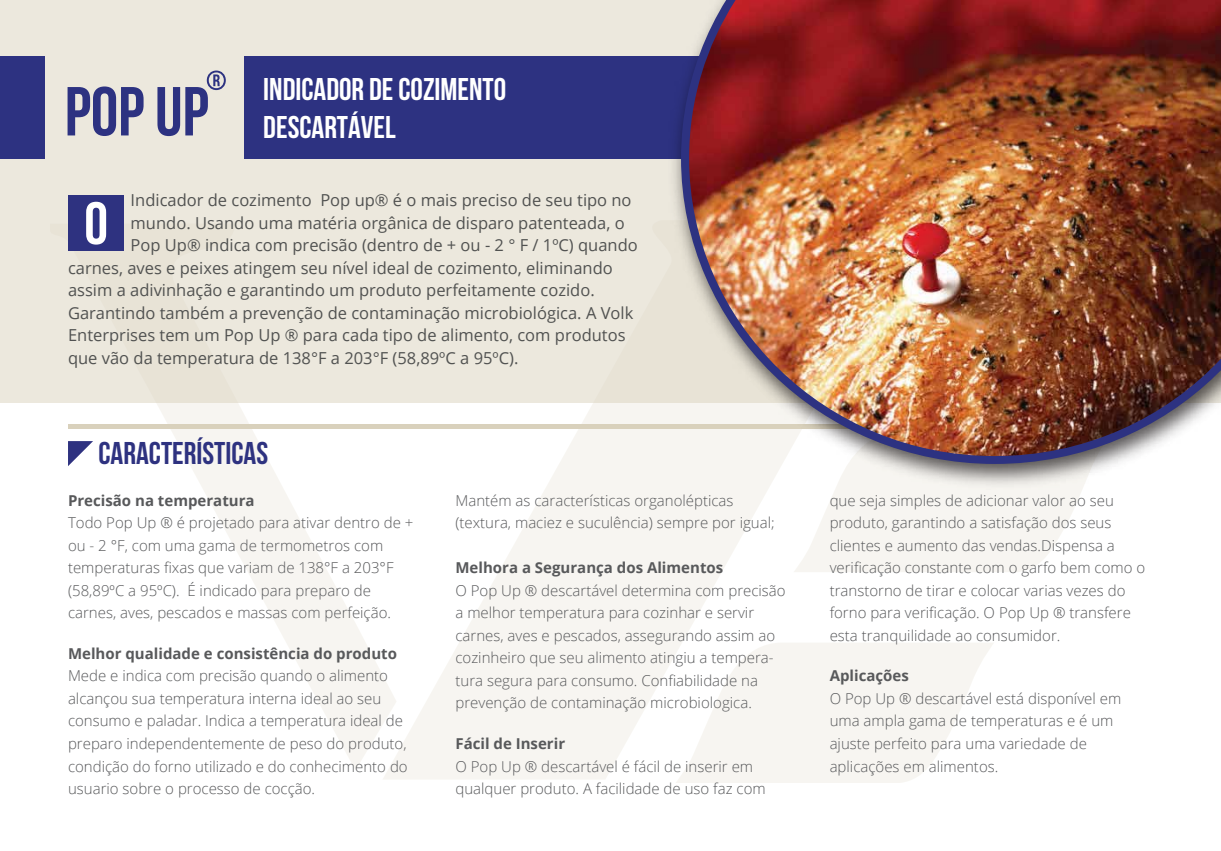
<style>
.page{position:relative;width:1221px;height:851px;background:#fff}
.page>*{position:absolute;margin:0;border:0;box-sizing:border-box;transform-origin:0 0}
.t1{font:69.15px "Bebas Neue";color:#2d3281}
.t2{font:59.85px "Bebas Neue";color:#fff}
.t3{font:31.5px "Bebas Neue";color:#2e3280}
.t4{font:31.35px/37.7px "Bebas Neue";color:#fff}
.t5{font:16.5px "Open Sans";color:#515251}
.t6{font:300 15px/22.5px "Open Sans";color:#58595b}
.t7{font:700 15px "Open Sans";color:#58595b}
</style>
<div class="page">
<svg style="left:383px;top:403px;width:382px;height:376px;fill:#f7f5f1"></svg>
<svg style="left:157px;top:403px;width:239px;height:367px"></svg>
<svg style="left:794px;top:495px;width:286px;height:77px;fill:#f7f5f1"></svg>
<svg style="left:675px;top:642px;width:318px;height:140px;fill:#f7f5f1"></svg>
<div style="left:68px;top:424px;width:832px;height:5px;background:#d9d1bc"></div>
<div style="left:0;top:0;width:1220px;height:403px;background:#ece8dd"></div>
<div style="left:244px;top:56px;width:976px;height:103px;background:#2d3281"></div>
<img style="left:662px;top:113px;width:450px;height:382px">
<svg style="left:681px;top:78px;width:454px;height:386px"></svg>
<img style="left:689px;top:0;width:531px;height:456px">
<div style="left:68px;top:195px;width:55px;height:56px;background:#2e3280"></div>
<svg style="left:68px;top:441px;width:25px;height:25px"></svg>
<div style="left:0;top:56px;width:44px;height:102px;background:#2d3281"></div>
<svg style="left:207px;top:70px;width:19px;height:20px"></svg>
<h1 class="t1" style="left:65px;top:74px;width:145px">POP UP</h1>
<h3 class="t4" style="left:263px;top:70px;width:244px">INDICADOR DE COZIMENTO<br>DESCARTÁVEL</h3>
<p class="t5" style="left:131px;top:189px;width:502px">Indicador de cozimento Pop up® é o mais preciso de seu tipo no</p>
<p class="t5" style="left:131px;top:211px;width:495px">mundo. Usando uma matéria orgânica de disparo patenteada, o</p>
<p class="t5" style="left:131px;top:234px;width:508px">Pop Up® indica com precisão (dentro de + ou - 2 ° F / 1ºC) quando</p>
<p class="t5" style="left:68px;top:256px;width:546px">carnes, aves e peixes atingem seu nível ideal de cozimento, eliminando</p>
<p class="t5" style="left:68px;top:279px;width:528px">assim a adivinhação e garantindo um produto perfeitamente cozido.</p>
<p class="t5" style="left:68px;top:301px;width:567px">Garantindo também a prevenção de contaminação microbiológica. A Volk</p>
<p class="t5" style="left:68px;top:324px;width:559px">Enterprises tem um Pop Up ® para cada tipo de alimento, com produtos</p>
<p class="t5" style="left:68px;top:346px;width:452px">que vão da temperatura de 138°F a 203°F (58,89ºC a 95ºC).</p>
<h2 class="t2" style="left:84px;top:190px;width:25px">O</h2>
<h3 class="t3" style="left:98px;top:436px;width:171px">CARACTERÍSTICAS</h3>
<p class="t7" style="left:68px;top:489px;width:188px">Precisão na temperatura</p>
<p class="t6" style="left:68px;top:511px;width:347px">Todo Pop Up ® é projetado para ativar dentro de + ou - 2 °F, com uma gama de termometros com temperaturas fixas que variam de 138°F a 203°F (58,89ºC a 95ºC). É indicado para preparo de carnes, aves, pescados e massas com perfeição.</p>
<p class="t7" style="left:68px;top:642px;width:330px">Melhor qualidade e consistência do produto</p>
<p class="t6" style="left:68px;top:664px;width:341px">Mede e indica com precisão quando o alimento alcançou sua temperatura interna ideal ao seu consumo e paladar. Indica a temperatura ideal de preparo independentemente de peso do produto, condição do forno utilizado e do conhecimento do usuario sobre o processo de cocção.</p>
<p class="t6" style="left:455px;top:488px;width:321px">Mantém as características organolépticas (textura, maciez e suculência) sempre por igual;</p>
<p class="t7" style="left:455px;top:557px;width:269px">Melhora a Segurança dos Alimentos</p>
<p class="t6" style="left:455px;top:578px;width:332px">O Pop Up ® descartável determina com precisão a melhor temperatura para cozinhar e servir carnes, aves e pescados, assegurando assim ao cozinheiro que seu alimento atingiu a tempera&shy;tura segura para consumo. Confiabilidade na prevenção de contaminação microbiologica.</p>
<p class="t7" style="left:455px;top:732px;width:111px">Fácil de Inserir</p>
<p class="t6" style="left:455px;top:754px;width:312px">O Pop Up ® descartável é fácil de inserir em qualquer produto. A facilidade de uso faz com</p>
<p class="t6" style="left:829px;top:488px;width:317px">que seja simples de adicionar valor ao seu produto, garantindo a satisfação dos seus clientes e aumento das vendas.Dispensa a verificação constante com o garfo bem como o transtorno de tirar e colocar varias vezes do forno para verificação. O Pop Up ® transfere esta tranquilidade ao consumidor.</p>
<p class="t7" style="left:829px;top:665px;width:81px">Aplicações</p>
<p class="t6" style="left:829px;top:686px;width:293px">O Pop Up ® descartável está disponível em uma ampla gama de temperaturas e é um ajuste perfeito para uma variedade de aplicações em alimentos.</p>
</div>
